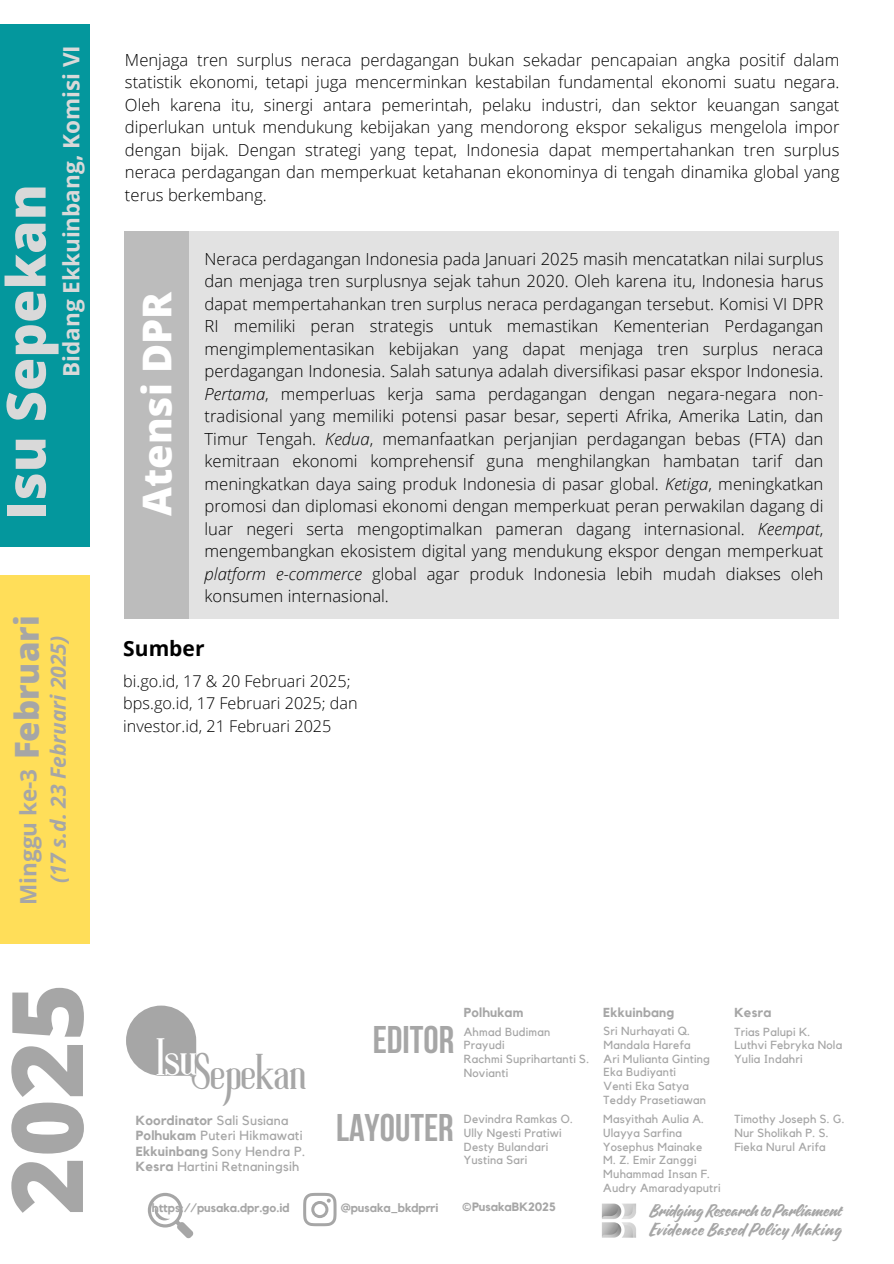
<style>
.page{position:relative;width:894px;height:1264px;background:#fff}
.page>*{position:absolute;margin:0;border:0;box-sizing:border-box;transform-origin:0 0}
.t1{font:800 98.85px "Open Sans";color:#a6a6a6}
.t2{font:800 54px "Open Sans";color:#d9d9d9}
.t3{font:47.55px "Roller Coaster";color:#fff}
.t4{font:45.3px "Roller Coaster";color:#a6a6a6}
.t5{font:800 39.75px "Open Sans";color:#fff}
.t6{font:700 38.4px "Bebas Neue";color:#a6a6a6}
.t7{font:800 33px "Open Sans";color:#a6a6a6}
.t8{font:700 22.5px "Open Sans";color:#d9d9d9}
.t9{font:700 22.5px "Open Sans";color:#a6a6a6}
.t10{font:italic 700 21px "Open Sans";color:#a6a6a6}
.t11{font:700 21px "Open Sans";color:#000}
.t12{font:16.8px "Quotes Script";letter-spacing:.045em;color:#a6a6a6}
.t13{font:300 16.65px/22.5px "Open Sans";color:#000;text-align:justify}
.t14{font:16.65px "Quotes Script";color:#a6a6a6}
.t15{font:300 16.2px "Open Sans";color:#000}
.t16{font:13.2px "Kollektif";letter-spacing:.02em;color:#a6a6a6}
.t17{font:700 13.2px "Kollektif";letter-spacing:.02em;color:#a6a6a6}
.t18{font:700 13.05px "Kollektif";letter-spacing:.02em;color:#a6a6a6}
.t19{font:700 12px "Kollektif";color:#a6a6a6}
.t20{font:11.7px "Kollektif";letter-spacing:.02em;color:#a6a6a6}
.s1{font-style:italic}
.s2{font-weight:400}
.s3{font-weight:700}
</style>
<div class="page">
<div style="left:0;top:25px;width:89px;height:522px;background:#04979d"></div>
<div style="left:0;top:575px;width:89px;height:368px;background:#ffde59"></div>
<svg style="left:126px;top:1005px;width:70px;height:70px"></svg>
<svg style="left:303px;top:1192px;width:33px;height:34px"></svg>
<svg style="left:148px;top:1192px;width:45px;height:46px"></svg>
<div style="left:124px;top:231px;width:65px;height:387px;background:#bcbcbc"></div>
<div style="left:189px;top:231px;width:649px;height:387px;background:#e2e2e2"></div>
<img style="left:601px;top:1203px;width:35px;height:35px">
<p class="t8" style="left:55px;top:377px;width:333px;rotate:-90deg">Bidang Ekkuinbang, Komisi VI</p>
<h5 class="t2" style="left:-12px;top:520px;width:337px;rotate:-90deg">Isu Sepekan</h5>
<p class="t7" style="left:3px;top:759px;width:145px;rotate:-90deg">Februari</p>
<p class="t9" style="left:12px;top:904px;width:138px;rotate:-90deg">Minggu ke-3</p>
<p class="t10" style="left:43px;top:883px;width:250px;rotate:-90deg">(17 s.d. 23 Februari 2025)</p>
<p class="t1" style="left:-23px;top:1214px;width:233px;rotate:-90deg">2025</p>
<p class="t13" style="left:125px;top:48px;width:715px">Menjaga tren surplus neraca perdagangan bukan sekadar pencapaian angka positif dalam statistik ekonomi, tetapi juga mencerminkan kestabilan fundamental ekonomi suatu negara.<br>Oleh karena itu, sinergi antara pemerintah, pelaku industri, dan sektor keuangan sangat diperlukan untuk mendukung kebijakan yang mendorong ekspor sekaligus mengelola impor dengan bijak. Dengan strategi yang tepat, Indonesia dapat mempertahankan tren surplus neraca perdagangan dan memperkuat ketahanan ekonominya di tengah dinamika global yang terus berkembang.</p>
<p class="t5" style="left:129px;top:516px;width:226px;rotate:-90deg">Atensi DPR</p>
<h2 class="t13" style="left:204px;top:247px;width:620px">Neraca perdagangan Indonesia pada Januari 2025 masih mencatatkan nilai surplus dan menjaga tren surplusnya sejak tahun 2020. Oleh karena itu, Indonesia harus dapat mempertahankan tren surplus neraca perdagangan tersebut. Komisi VI DPR RI memiliki peran strategis untuk memastikan Kementerian Perdagangan mengimplementasikan kebijakan yang dapat menjaga tren surplus neraca perdagangan Indonesia. Salah satunya adalah diversifikasi pasar ekspor Indonesia.<br><span class="s1">Pertama</span>, memperluas kerja sama perdagangan dengan negara-negara non&shy;tradisional yang memiliki potensi pasar besar, seperti Afrika, Amerika Latin, dan Timur Tengah. <span class="s1">Kedua</span>, memanfaatkan perjanjian perdagangan bebas (FTA) dan kemitraan ekonomi komprehensif guna menghilangkan hambatan tarif dan meningkatkan daya saing produk Indonesia di pasar global. <span class="s1">Ketiga</span>, meningkatkan promosi dan diplomasi ekonomi dengan memperkuat peran perwakilan dagang di luar negeri serta mengoptimalkan pameran dagang internasional. <span class="s1">Keempat</span>, mengembangkan ekosistem digital yang mendukung ekspor dengan memperkuat <span class="s1">platform e-commerce</span> global agar produk Indonesia lebih mudah diakses oleh konsumen internasional.</h2>
<p class="t11" style="left:123px;top:633px;width:83px">Sumber</p>
<p class="t15" style="left:123px;top:669px;width:229px">bi.go.id, 17 &amp; 20 Februari 2025;</p>
<h6 class="t15" style="left:123px;top:692px;width:236px">bps.go.id, 17 Februari 2025; dan</h6>
<p class="t15" style="left:123px;top:714px;width:209px">investor.id, 21 Februari 2025</p>
<p class="t3" style="left:157px;top:1039px;width:43px">Isu</p>
<p class="t4" style="left:191px;top:1054px;width:117px">Sepekan</p>
<p class="t17" style="left:136px;top:1113px;width:154px">Koordinator <span class="s2">Sali Susiana</span></p>
<p class="t16" style="left:136px;top:1129px;width:168px"><span class="s3">Polhukam</span> Puteri Hikmawati</p>
<p class="t16" style="left:136px;top:1144px;width:171px"><span class="s3">Ekkuinbang</span> Sony Hendra P.</p>
<p class="t16" style="left:136px;top:1160px;width:165px"><span class="s3">Kesra</span> Hartini Retnaningsih</p>
<p class="t19" style="left:152px;top:1202px;width:139px">https://pusaka.dpr.go.id</p>
<h1 class="t6" style="left:372px;top:1024px;width:83px">EDITOR</h1>
<h3 class="t18" style="left:463px;top:1006px;width:61px">Polhukam</h3>
<h3 class="t20" style="left:463px;top:1026px;width:88px">Ahmad Budiman</h3>
<p class="t20" style="left:463px;top:1039px;width:42px">Prayudi</p>
<p class="t20" style="left:463px;top:1053px;width:127px">Rachmi Suprihartanti S.</p>
<p class="t20" style="left:463px;top:1067px;width:46px">Novianti</p>
<p class="t18" style="left:603px;top:1006px;width:72px">Ekkuinbang</p>
<p class="t20" style="left:603px;top:1025px;width:88px">Sri Nurhayati Q.</p>
<p class="t20" style="left:603px;top:1039px;width:88px">Mandala Harefa</p>
<p class="t20" style="left:603px;top:1053px;width:108px">Ari Mulianta Ginting</p>
<p class="t20" style="left:603px;top:1066px;width:74px">Eka Budiyanti</p>
<p class="t20" style="left:603px;top:1080px;width:87px">Venti Eka Satya</p>
<p class="t20" style="left:603px;top:1094px;width:104px">Teddy Prasetiawan</p>
<p class="t18" style="left:734px;top:1006px;width:39px">Kesra</p>
<p class="t20" style="left:734px;top:1026px;width:77px">Trias Palupi K.</p>
<h5 class="t20" style="left:734px;top:1039px;width:109px">Luthvi Febryka Nola</h5>
<p class="t20" style="left:734px;top:1053px;width:70px">Yulia Indahri</p>
<h4 class="t6" style="left:336px;top:1112px;width:119px">LAYOUTER</h4>
<p class="t20" style="left:463px;top:1113px;width:110px">Devindra Ramkas O.</p>
<p class="t20" style="left:463px;top:1127px;width:99px">Ully Ngesti Pratiwi</p>
<p class="t20" style="left:463px;top:1141px;width:86px">Desty Bulandari</p>
<p class="t20" style="left:463px;top:1154px;width:65px">Yustina Sari</p>
<p class="t20" style="left:603px;top:1113px;width:102px">Masyithah Aulia A.</p>
<p class="t20" style="left:603px;top:1127px;width:80px">Ulayya Sarfina</p>
<p class="t20" style="left:603px;top:1141px;width:100px">Yosephus Mainake</p>
<p class="t20" style="left:603px;top:1154px;width:95px">M. Z. Emir Zanggi</p>
<p class="t20" style="left:603px;top:1168px;width:108px">Muhammad Insan F.</p>
<p class="t20" style="left:603px;top:1182px;width:119px">Audry Amaradyaputri</p>
<p class="t20" style="left:734px;top:1113px;width:112px">Timothy Joseph S. G.</p>
<p class="t20" style="left:734px;top:1127px;width:96px">Nur Sholikah P. S.</p>
<p class="t20" style="left:734px;top:1141px;width:93px">Fieka Nurul Arifa</p>
<p class="t19" style="left:340px;top:1202px;width:99px">@pusaka_bkdprri</p>
<p class="t19" style="left:461px;top:1201px;width:95px">©PusakaBK2025</p>
<p class="t14" style="left:649px;top:1198px;width:193px">Bridging Research to Parliament</p>
<p class="t12" style="left:649px;top:1217px;width:194px">Evidence Based Policy Making</p>
</div>
